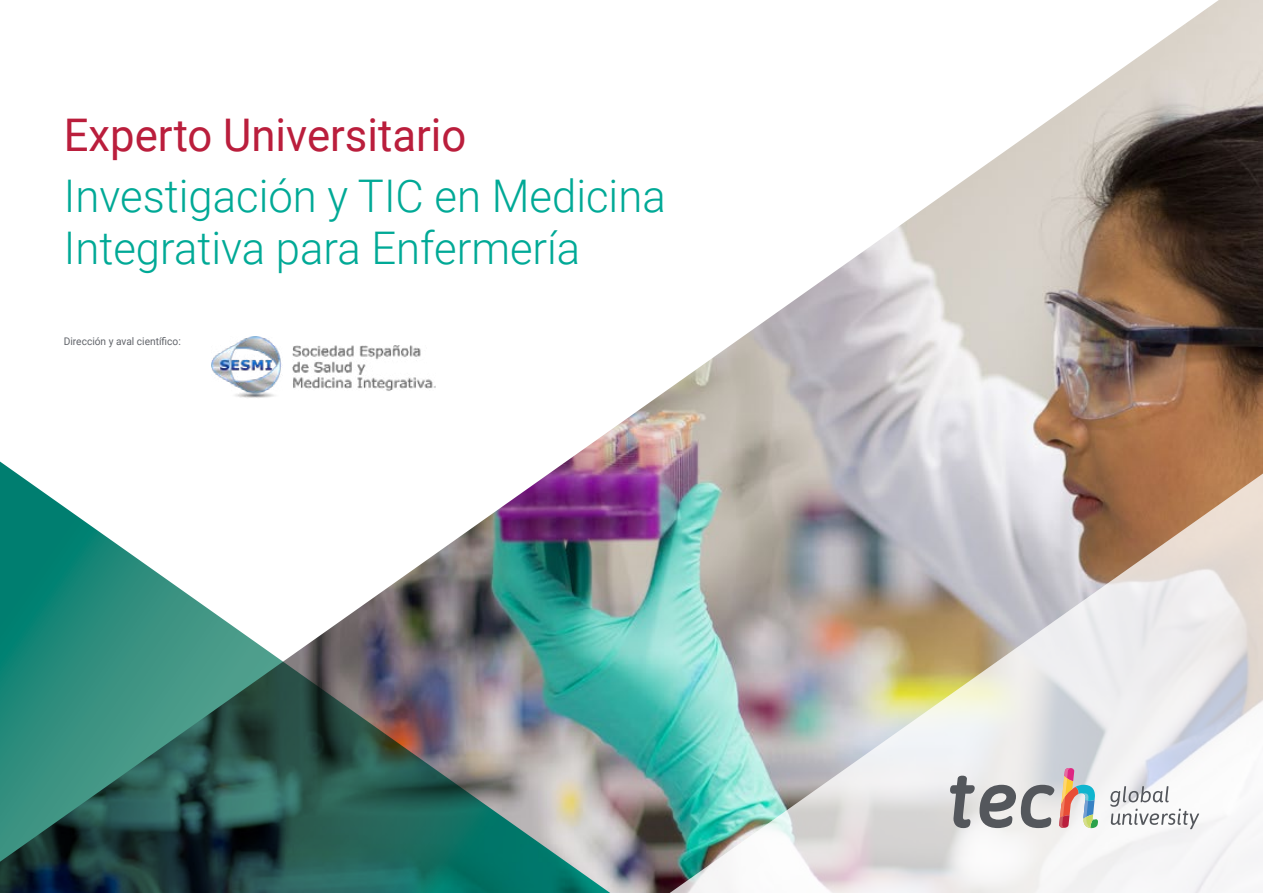
<style>
.page{position:relative;width:1263px;height:893px;background:#fff}
.page>*{position:absolute;margin:0;border:0;box-sizing:border-box;transform-origin:0 0}
.t1{font:300 45px/52.5px "Roboto";color:#00a996}
.t2{font:45px "Roboto";color:#ba1e3c}
.t3{font:10.5px "Roboto";color:#61646a}
</style>
<div class="page">
<img style="left:250px;top:0;width:1013px;height:458px">
<img style="left:0;top:446px;width:640px;height:447px">
<img style="left:634px;top:458px;width:629px;height:435px">
<img style="left:211px;top:337px;width:224px;height:61px">
<svg style="left:1110px;top:786px;width:89px;height:43px"></svg>
<svg style="left:950px;top:768px;width:148px;height:60px;background:#b8b6b5"></svg>
<p class="t2" style="left:64px;top:103px;width:404px">Experto Universitario</p>
<p class="t1" style="left:64px;top:168px;width:603px">Investigación y TIC en Medicina<br>Integrativa para Enfermería</p>
<p class="t3" style="left:64px;top:333px;width:119px">Dirección y aval científico:</p>
</div>
